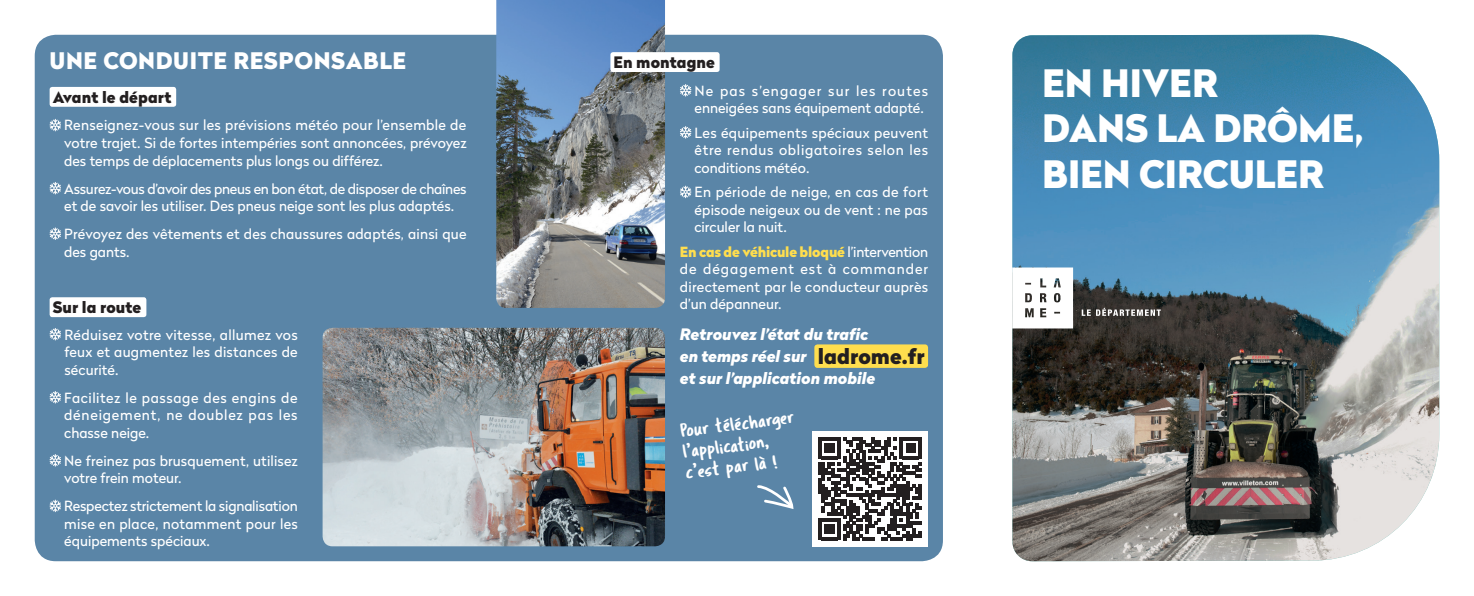
<style>
.page{position:relative;width:1474px;height:596px;background:#fff}
.page>*{position:absolute;margin:0;border:0;box-sizing:border-box;transform-origin:0 0}
.t1{font:900 37.62px/45.5px "Radikal";color:#fff}
.t2{font:900 22.75px "Radikal";letter-spacing:.025em;color:#fff}
.t3{font:900 21px "Radikal";color:#231f20}
.t4{font:19.25px/21px "Tragic Marker";color:#fff}
.t5{font:italic 900 15.75px/21.9px "Radikal";color:#fff}
.t6{font:900 15.75px "Radikal";letter-spacing:.005em;color:#231f20}
.t7{font:14px/17.5px "Radikal";letter-spacing:.01em;color:#fff;text-align:justify}
.t8{font:14px/17.5px "Radikal";letter-spacing:-.01em;color:#fff}
.s1{font-weight:900;color:#ffde4e}
</style>
<div class="page">
<div style="left:35px;top:35px;width:908px;height:526px;background:#5a85a7;border-radius:21px"></div>
<img style="left:1012px;top:35px;width:427px;height:526px">
<svg style="left:1012px;top:267px;width:61px;height:61px"></svg>
<svg style="left:1081px;top:309px;width:9px;height:6px"></svg>
<svg style="left:1096px;top:307px;width:64px;height:8px"></svg>
<svg style="left:50px;top:119px;width:11px;height:12px"></svg>
<svg style="left:50px;top:182px;width:11px;height:12px"></svg>
<svg style="left:50px;top:227px;width:11px;height:13px"></svg>
<svg style="left:50px;top:328px;width:11px;height:12px"></svg>
<svg style="left:50px;top:391px;width:11px;height:12px"></svg>
<svg style="left:50px;top:454px;width:11px;height:12px"></svg>
<svg style="left:50px;top:499px;width:11px;height:13px"></svg>
<svg style="left:680px;top:84px;width:11px;height:12px"></svg>
<svg style="left:680px;top:126px;width:11px;height:12px"></svg>
<svg style="left:680px;top:185px;width:11px;height:13px"></svg>
<div style="left:50px;top:87px;width:126px;height:20px;background:#fff;border-radius:3px"></div>
<div style="left:50px;top:297px;width:96px;height:20px;background:#fff;border-radius:3px"></div>
<img style="left:322px;top:327px;width:343px;height:219px">
<img style="left:496px;top:0;width:169px;height:308px">
<div style="left:610px;top:52px;width:109px;height:20px;background:#fff;border-radius:3px"></div>
<div style="left:814px;top:344px;width:114px;height:23px;background:#ffde4e;border-radius:3px"></div>
<svg style="left:755px;top:485px;width:39px;height:77px"></svg>
<div style="left:812px;top:430px;width:116px;height:116px;background:#fff"></div>
<svg style="left:818px;top:437px;width:103px;height:103px"></svg>
<h2 class="t2" style="left:50px;top:44px;width:358px">UNE CONDUITE RESPONSABLE</h2>
<p class="t6" style="left:53px;top:85px;width:120px">Avant le départ</p>
<p class="t7" style="left:64px;top:116px;width:404px">Renseignez-vous sur les prévisions météo pour l’ensemble de votre trajet. Si de fortes intempéries sont annoncées, prévoyez des temps de déplacements plus longs ou différez.</p>
<p class="t8" style="left:64px;top:179px;width:404px">Assurez-vous d’avoir des pneus en bon état, de disposer de chaînes et de savoir les utiliser. Des pneus neige sont les plus adaptés.</p>
<p class="t7" style="left:64px;top:224px;width:404px">Prévoyez des vêtements et des chaussures adaptés, ainsi que des gants.</p>
<p class="t6" style="left:53px;top:295px;width:90px">Sur la route</p>
<p class="t7" style="left:64px;top:325px;width:235px">Réduisez votre vitesse, allumez vos feux et augmentez les distances de sécurité.</p>
<p class="t7" style="left:64px;top:388px;width:235px">Facilitez le passage des engins de déneigement, ne doublez pas les chasse neige.</p>
<p class="t7" style="left:64px;top:451px;width:235px">Ne freinez pas brusquement, utilisez votre frein moteur.</p>
<p class="t7" style="left:64px;top:496px;width:235px">Respectez strictement la signalisation mise en place, notamment pour les équipements spéciaux.</p>
<p class="t6" style="left:613px;top:50px;width:103px">En montagne</p>
<p class="t7" style="left:694px;top:81px;width:235px">Ne pas s’engager sur les routes enneigées sans équipement adapté.</p>
<p class="t7" style="left:694px;top:123px;width:235px">Les équipements spéciaux peuvent être rendus obligatoires selon les conditions météo.</p>
<p class="t7" style="left:694px;top:183px;width:235px">En période de neige, en cas de fort épisode neigeux ou de vent : ne pas circuler la nuit.</p>
<p class="t7" style="left:680px;top:242px;width:250px"><span class="s1">En cas de véhicule bloqué</span> l’intervention de dégagement est à commander directement par le conducteur auprès d’un dépanneur.</p>
<p class="t5" style="left:680px;top:322px;width:197px">Retrouvez l’état du trafic en temps réel sur<br>et sur l’application mobile</p>
<h3 class="t3" style="left:817px;top:340px;width:108px">ladrome.fr</h3>
<h3 class="t4" style="left:679px;top:420px;width:116px;rotate:-7deg">Pour télécharger l’application, c’est par là !</h3>
<h1 class="t1" style="left:1042px;top:59px;width:322px">EN HIVER<br>DANS LA DRÔME,<br>BIEN CIRCULER</h1>
</div>
